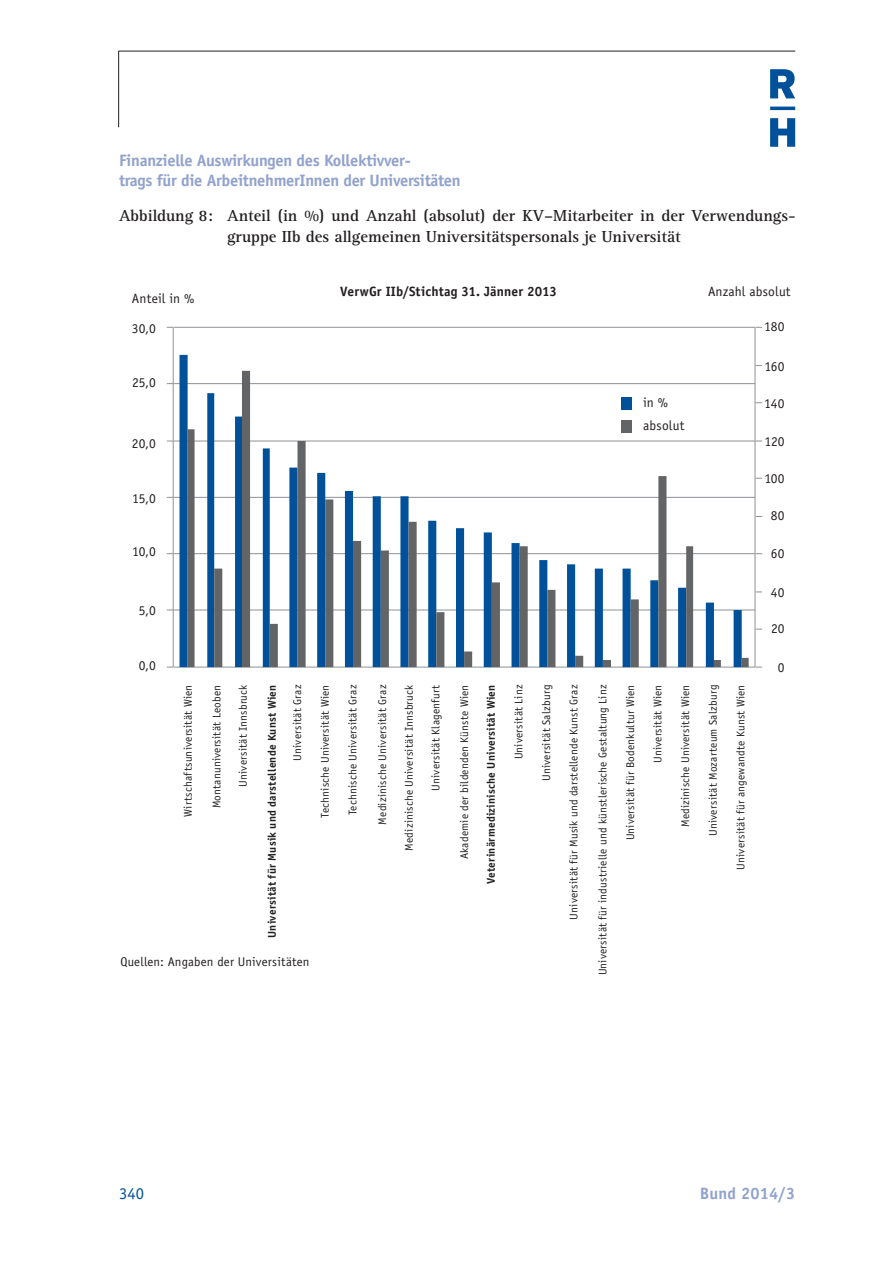
<style>
.page{position:relative;width:893px;height:1263px;background:#fff}
.page>*{position:absolute;margin:0;border:0;box-sizing:border-box;transform-origin:0 0}
.t1{font:700 16.5px/21.3px "Rotis Serif";color:#231f20;text-align:center}
.t2{font:700 16.5px/19.8px "Officina Sans";letter-spacing:-.02em;color:#91a2cd}
.t3{font:700 16.5px "Officina Sans";letter-spacing:.01em;color:#91a2cd}
.t4{font:16.5px "Officina Sans";color:#00519a}
.t5{font:13.5px/23.4px "Officina Sans";letter-spacing:.01em;color:#231f20}
.t6{font:700 13.5px "Officina Sans";letter-spacing:.01em;color:#231f20}
.t7{font:12.75px "Officina Sans";letter-spacing:.015em;color:#231f20}
.t8{font:11.25px "Officina Sans";letter-spacing:.02em;color:#231f20}
.t9{font:700 11.25px "Officina Sans";letter-spacing:.02em;color:#231f20}
</style>
<div class="page">
<hr style="left:119px;top:51px;width:676px;height:1px;background:#231f20">
<hr style="left:118px;top:51px;width:1px;height:76px;background:#231f20">
<svg style="left:770px;top:69px;width:25px;height:78px"></svg>
<hr style="left:174px;top:327px;width:581px;height:1px;background:#8f9196">
<hr style="left:174px;top:383px;width:581px;height:1px;background:#8f9196">
<hr style="left:174px;top:441px;width:581px;height:1px;background:#8f9196">
<hr style="left:174px;top:497px;width:581px;height:1px;background:#8f9196">
<hr style="left:174px;top:553px;width:581px;height:1px;background:#8f9196">
<hr style="left:174px;top:610px;width:581px;height:1px;background:#8f9196">
<hr style="left:174px;top:667px;width:581px;height:1px;background:#8f9196">
<svg style="left:179px;top:355px;width:71px;height:312px;fill:#00519a"></svg>
<svg style="left:188px;top:371px;width:561px;height:296px"></svg>
<hr style="left:755px;top:327px;width:1px;height:340px;background:#8f9196">
<hr style="left:173px;top:327px;width:1px;height:340px;background:#8f9196">
<div style="left:621px;top:397px;width:11px;height:13px;background:#00519a"></div>
<div style="left:621px;top:420px;width:11px;height:13px;background:#636466"></div>
<h1 class="t2" style="left:119px;top:150px;width:343px">Finanzielle Auswirkungen des Kollektivver-<br>trags für die ArbeitnehmerInnen der Universitäten</h1>
<h1 class="t1" style="left:119px;top:205px;width:678px">Abbildung 8: Anteil (in %) und Anzahl (absolut) der KV–Mitarbeiter in der Verwendungs&shy;gruppe IIb des allgemeinen Universitätspersonals je Universität</h1>
<p class="t5" style="left:132px;top:287px;width:64px">Anteil in %</p>
<p class="t6" style="left:340px;top:283px;width:218px">VerwGr IIb/Stichtag 31. Jänner 2013</p>
<p class="t5" style="left:132px;top:317px;width:25px">30,0</p>
<p class="t5" style="left:132px;top:371px;width:25px">25,0</p>
<p class="t5" style="left:132px;top:432px;width:25px">20,0</p>
<p class="t5" style="left:132px;top:487px;width:25px">15,0</p>
<p class="t5" style="left:132px;top:540px;width:25px">10,0</p>
<p class="t5" style="left:139px;top:599px;width:19px">5,0</p>
<p class="t5" style="left:139px;top:654px;width:19px">0,0</p>
<p class="t5" style="left:643px;top:391px;width:43px">in % absolut</p>
<p class="t5" style="left:708px;top:280px;width:84px">Anzahl absolut</p>
<p class="t5" style="left:764px;top:315px;width:22px">180</p>
<p class="t5" style="left:764px;top:355px;width:22px">160</p>
<p class="t5" style="left:764px;top:391px;width:22px">140</p>
<p class="t5" style="left:764px;top:430px;width:22px">120</p>
<p class="t5" style="left:764px;top:467px;width:22px">100</p>
<p class="t5" style="left:771px;top:504px;width:15px">80</p>
<p class="t5" style="left:771px;top:541px;width:15px">60</p>
<p class="t5" style="left:771px;top:581px;width:15px">40</p>
<p class="t5" style="left:771px;top:617px;width:15px">20</p>
<p class="t5" style="left:778px;top:656px;width:8px">0</p>
<p class="t8" style="left:181px;top:817px;width:134px;rotate:-90deg">Wirtschaftsuniversität Wien</p>
<p class="t8" style="left:210px;top:808px;width:125px;rotate:-90deg">Montanuniversität Leoben</p>
<p class="t8" style="left:237px;top:787px;width:104px;rotate:-90deg">Universität Innsbruck</p>
<p class="t9" style="left:265px;top:938px;width:255px;rotate:-90deg">Universität für Musik und darstellende Kunst Wien</p>
<p class="t8" style="left:291px;top:761px;width:77px;rotate:-90deg">Universität Graz</p>
<p class="t8" style="left:318px;top:818px;width:134px;rotate:-90deg">Technische Universität Wien</p>
<p class="t8" style="left:346px;top:815px;width:132px;rotate:-90deg">Technische Universität Graz</p>
<p class="t8" style="left:376px;top:825px;width:141px;rotate:-90deg">Medizinische Universität Graz</p>
<p class="t8" style="left:429px;top:791px;width:107px;rotate:-90deg">Universität Klagenfurt</p>
<p class="t8" style="left:458px;top:859px;width:176px;rotate:-90deg">Akademie der bildenden Künste Wien</p>
<p class="t9" style="left:484px;top:884px;width:201px;rotate:-90deg">Veterinärmedizinische Universität Wien</p>
<p class="t8" style="left:512px;top:759px;width:76px;rotate:-90deg">Universität Linz</p>
<p class="t8" style="left:540px;top:781px;width:98px;rotate:-90deg">Universität Salzburg</p>
<p class="t8" style="left:567px;top:920px;width:236px;rotate:-90deg">Universität für Musik und darstellende Kunst Graz</p>
<p class="t8" style="left:596px;top:975px;width:292px;rotate:-90deg">Universität für industrielle und künstlerische Gestaltung Linz</p>
<p class="t8" style="left:624px;top:840px;width:157px;rotate:-90deg">Universität für Bodenkultur Wien</p>
<p class="t8" style="left:651px;top:763px;width:80px;rotate:-90deg">Universität Wien</p>
<p class="t8" style="left:679px;top:827px;width:144px;rotate:-90deg">Medizinische Universität Wien</p>
<p class="t8" style="left:706px;top:836px;width:153px;rotate:-90deg">Universität Mozarteum Salzburg</p>
<p class="t8" style="left:734px;top:870px;width:186px;rotate:-90deg">Universität für angewandte Kunst Wien</p>
<p class="t8" style="left:402px;top:851px;width:167px;rotate:-90deg">Medizinische Universität Innsbruck</p>
<p class="t7" style="left:120px;top:954px;width:191px">Quellen: Angaben der Universitäten</p>
<h1 class="t4" style="left:119px;top:1184px;width:27px">340</h1>
<h1 class="t3" style="left:700px;top:1183px;width:97px">Bund 2014/3</h1>
</div>
